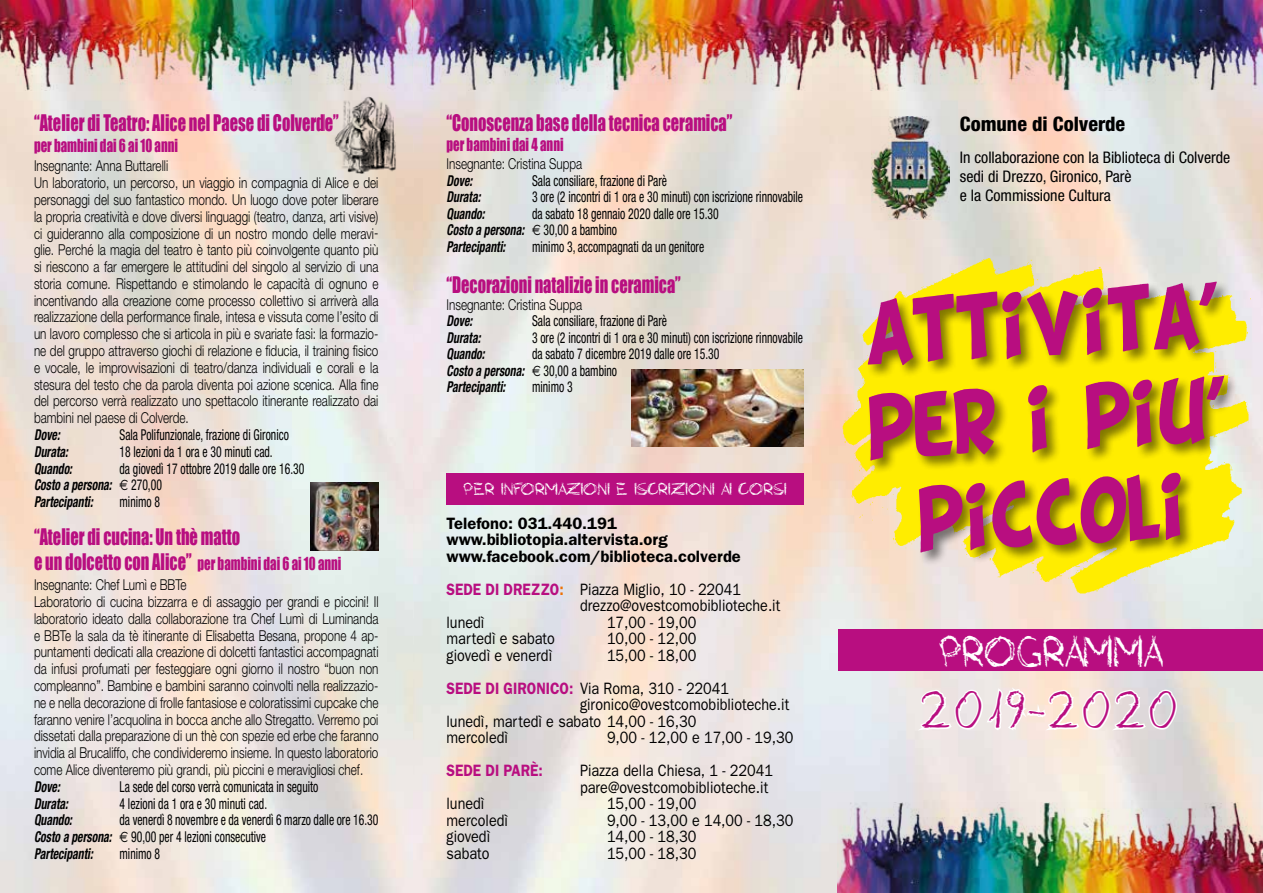
<style>
.page{position:relative;width:1263px;height:893px;background:#fff}
.page>*{position:absolute;margin:0;border:0;box-sizing:border-box;transform-origin:0 0}
.t1{font:72px/94.5px "BD Cartoon Shout";color:#b80e80;text-align:center;scale:.81 1}
.t2{font:49.5px "Grungy Style";letter-spacing:.09em;color:#b80e80}
.t3{font:42px "Grungy Style";color:#fff;scale:.69 1}
.t4{font:21px "Impact";color:#b80e80;scale:.78 1}
.t5{font:800 condensed 19.95px "Helvetica Neue";color:#000}
.t6{font:16.5px/16.5px "Franklin Gothic";color:#000;scale:.87 1}
.t7{font:600 16.5px/16.5px "Franklin Gothic";color:#000}
.t8{font:16.5px "Impact";color:#b80e80;scale:.78 1}
.t9{font:16.5px "Grungy Style";color:#fff;scale:.77 1}
.t10{font:600 16.5px "Franklin Gothic";color:#b80e80;scale:.87 1}
.t11{font:condensed 16.05px/19.2px "Helvetica Neue";color:#000}
.t12{font:300 15px/16.8px "Helvetica Neue";color:#000;scale:.78 1}
.t13{font:condensed 15px/16.8px "Helvetica Neue";color:#000;scale:.78 1}
.t14{font:italic 700 condensed 15px "Helvetica Neue";color:#000;scale:.78 1}
.s1{font-weight:700;font-style:italic}
.s2{font-family:"Euro Sans";font-stretch:normal}
.s3{font-size:21px}
.s4{font-weight:600;color:#b80e80}
.s5{font-weight:600;color:#ee7203}
</style>
<div class="page">
<img style="left:0;top:91px;width:1263px;height:802px">
<img style="left:872px;top:116px;width:78px;height:103px">
<svg style="left:910px;top:678px;width:268px;height:56px"></svg>
<img style="left:0;top:0;width:1263px;height:91px">
<img style="left:838px;top:802px;width:425px;height:91px">
<div style="left:838px;top:629px;width:425px;height:42px;background:#b80e80"></div>
<img style="left:828px;top:239px;width:422px;height:369px">
<div style="left:866px;top:280px;width:373px;height:287px;background:#000;opacity:.5"></div>
<div style="left:446px;top:473px;width:358px;height:31px;background:#b80e80"></div>
<img style="left:631px;top:370px;width:173px;height:76px">
<img style="left:326px;top:96px;width:79px;height:78px">
<img style="left:310px;top:483px;width:68px;height:68px">
<h3 class="t4" style="left:34px;top:107px;width:392px">“Atelier di Teatro: Alice nel Paese di Colverde”</h3>
<p class="t8" style="left:34px;top:132px;width:186px">per bambini dai 6 ai 10 anni</p>
<p class="t12" style="left:34px;top:157px;width:443px">Insegnante: Anna Buttarelli<br>Un laboratorio, un percorso, un viaggio in compagnia di Alice e dei personaggi del suo fantastico mondo. Un luogo dove poter liberare la propria creatività e dove diversi linguaggi (teatro, danza, arti visive) ci guideranno alla composizione di un nostro mondo delle meravi&shy;glie. Perché la magia del teatro è tanto più coinvolgente quanto più si riescono a far emergere le attitudini del singolo al servizio di una storia comune. Rispettando e stimolando le capacità di ognuno e incentivando alla creazione come processo collettivo si arriverà alla realizzazione della performance finale, intesa e vissuta come l’esito di un lavoro complesso che si articola in più e svariate fasi: la formazio&shy;ne del gruppo attraverso giochi di relazione e fiducia, il training fisico e vocale, le improvvisazioni di teatro/danza individuali e corali e la stesura del testo che da parola diventa poi azione scenica. Alla fine del percorso verrà realizzato uno spettacolo itinerante realizzato dai bambini nel paese di Colverde.</p>
<p class="t14" style="left:34px;top:426px;width:35px">Dove:</p>
<p class="t13" style="left:120px;top:426px;width:219px">Sala Polifunzionale, frazione di Gironico</p>
<p class="t14" style="left:34px;top:442px;width:45px">Durata:</p>
<p class="t13" style="left:120px;top:443px;width:198px">18 lezioni da 1 ora e 30 minuti cad.</p>
<p class="t14" style="left:34px;top:459px;width:50px">Quando:</p>
<p class="t13" style="left:34px;top:460px;width:348px;text-indent:86px">da giovedì 17 ottobre 2019 dalle ore 16.30<br><span class="s1">Costo a persona:</span> <span class="s2">E</span> 270,00<br><span class="s1">Partecipanti:</span></p>
<p class="t13" style="left:120px;top:493px;width:54px">minimo 8</p>
<h3 class="t4" style="left:34px;top:520px;width:266px">“Atelier di cucina: Un thè matto</h3>
<p class="t8" style="left:34px;top:551px;width:396px"><span class="s3">e un dolcetto con Alice”</span> per bambini dai 6 ai 10 anni</p>
<p class="t12" style="left:34px;top:576px;width:443px">Insegnante: Chef Lumì e BBTe<br>Laboratorio di cucina bizzarra e di assaggio per grandi e piccini! Il laboratorio ideato dalla collaborazione tra Chef Lumì di Luminanda e BBTe la sala da tè itinerante di Elisabetta Besana, propone 4 ap&shy;puntamenti dedicati alla creazione di dolcetti fantastici accompagnati da infusi profumati per festeggiare ogni giorno il nostro “buon non compleanno”. Bambine e bambini saranno coinvolti nella realizzazio&shy;ne e nella decorazione di frolle fantasiose e coloratissimi cupcake che faranno venire l’acquolina in bocca anche allo Stregatto. Verremo poi dissetati dalla preparazione di un thè con spezie ed erbe che faranno invidia al Brucaliffo, che condivideremo insieme. In questo laboratorio come Alice diventeremo più grandi, più piccini e meravigliosi chef.</p>
<p class="t14" style="left:34px;top:777px;width:35px">Dove:</p>
<p class="t13" style="left:120px;top:778px;width:256px">La sede del corso verrà comunicata in seguito</p>
<p class="t14" style="left:34px;top:794px;width:45px">Durata:</p>
<p class="t13" style="left:120px;top:795px;width:191px">4 lezioni da 1 ora e 30 minuti cad.</p>
<p class="t14" style="left:34px;top:811px;width:50px">Quando:</p>
<p class="t13" style="left:34px;top:812px;width:443px;text-indent:86px">da venerdì 8 novembre e da venerdì 6 marzo dalle ore 16.30<br><span class="s1">Costo a persona:</span> <span class="s2">E</span> 90,00 per 4 lezioni consecutive<br><span class="s1">Partecipanti:</span></p>
<p class="t13" style="left:120px;top:845px;width:54px">minimo 8</p>
<h3 class="t4" style="left:446px;top:107px;width:368px">“Conoscenza base della tecnica ceramica”</h3>
<p class="t8" style="left:446px;top:132px;width:152px">per bambini dai 4 anni</p>
<p class="t12" style="left:446px;top:155px;width:176px">Insegnante: Cristina Suppa</p>
<p class="t14" style="left:446px;top:171px;width:35px">Dove:</p>
<p class="t13" style="left:532px;top:172px;width:175px">Sala consiliare, frazione di Parè</p>
<p class="t14" style="left:446px;top:188px;width:45px">Durata:</p>
<p class="t13" style="left:532px;top:188px;width:349px">3 ore (2 incontri di 1 ora e 30 minuti) con iscrizione rinnovabile</p>
<p class="t14" style="left:446px;top:204px;width:50px">Quando:</p>
<p class="t13" style="left:446px;top:205px;width:351px;text-indent:86px">da sabato 18 gennaio 2020 dalle ore 15.30<br><span class="s1">Costo a persona:</span> <span class="s2">E</span> 30,00 a bambino<br><span class="s1">Partecipanti:</span></p>
<p class="t13" style="left:532px;top:238px;width:222px">minimo 3, accompagnati da un genitore</p>
<h3 class="t4" style="left:446px;top:269px;width:302px">“Decorazioni natalizie in ceramica”</h3>
<p class="t12" style="left:446px;top:296px;width:176px">Insegnante: Cristina Suppa</p>
<p class="t14" style="left:446px;top:312px;width:35px">Dove:</p>
<p class="t13" style="left:532px;top:312px;width:175px">Sala consiliare, frazione di Parè</p>
<p class="t14" style="left:446px;top:328px;width:45px">Durata:</p>
<p class="t13" style="left:532px;top:329px;width:349px">3 ore (2 incontri di 1 ora e 30 minuti) con iscrizione rinnovabile</p>
<p class="t14" style="left:446px;top:345px;width:50px">Quando:</p>
<p class="t13" style="left:446px;top:345px;width:351px;text-indent:86px">da sabato 7 dicembre 2019 dalle ore 15.30<br><span class="s1">Costo a persona:</span> <span class="s2">E</span> 30,00 a bambino<br><span class="s1">Partecipanti:</span></p>
<p class="t13" style="left:532px;top:378px;width:54px">minimo 3</p>
<p class="t9" style="left:463px;top:478px;width:422px">PER INFORMAZIONI E ISCRIZIONI AI CORSI</p>
<p class="t7" style="left:446px;top:515px;width:296px">Telefono: 031.440.191 www.bibliotopia.altervista.org www.facebook.com/biblioteca.colverde</p>
<p class="t6" style="left:446px;top:581px;width:340px"><span class="s4">SEDE DI DREZZO</span><span class="s5">:</span> Piazza Miglio, 10 - 22041</p>
<p class="t6" style="left:580px;top:597px;width:232px">drezzo@ovestcomobiblioteche.it</p>
<p class="t6" style="left:446px;top:614px;width:45px">lunedì</p>
<p class="t6" style="left:607px;top:614px;width:104px">17,00 - 19,00</p>
<p class="t6" style="left:446px;top:630px;width:126px">martedì e sabato</p>
<p class="t6" style="left:607px;top:630px;width:104px">10,00 - 12,00</p>
<p class="t6" style="left:446px;top:647px;width:123px">giovedì e venerdì</p>
<p class="t6" style="left:446px;top:638px;width:326px;line-height:33px;text-indent:161px">15,00 - 18,00<br><span class="s4">SEDE DI GIRONICO:</span> Via Roma, 310 - 22041</p>
<p class="t6" style="left:446px;top:696px;width:395px;text-indent:134px">gironico@ovestcomobiblioteche.it lunedì, martedì e sabato 14,00 - 16,30<br>mercoledì</p>
<p class="t6" style="left:607px;top:729px;width:216px">9,00 - 12,00 e 17,00 - 19,30</p>
<p class="t10" style="left:446px;top:761px;width:112px">SEDE DI PARÈ:</p>
<p class="t6" style="left:580px;top:762px;width:223px">Piazza della Chiesa, 1 - 22041 pare@ovestcomobiblioteche.it</p>
<p class="t6" style="left:446px;top:795px;width:45px">lunedì</p>
<p class="t6" style="left:607px;top:795px;width:104px">15,00 - 19,00</p>
<p class="t6" style="left:446px;top:812px;width:72px">mercoledì</p>
<p class="t6" style="left:607px;top:812px;width:216px">9,00 - 13,00 e 14,00 - 18,30</p>
<p class="t6" style="left:446px;top:828px;width:52px">giovedì</p>
<p class="t6" style="left:607px;top:828px;width:104px">14,00 - 18,30</p>
<p class="t6" style="left:446px;top:845px;width:51px">sabato</p>
<p class="t6" style="left:607px;top:845px;width:104px">15,00 - 18,30</p>
<h3 class="t5" style="left:960px;top:112px;width:167px">Comune di Colverde</h3>
<p class="t11" style="left:960px;top:148px;width:272px">In collaborazione con la Biblioteca di Colverde sedi di Drezzo, Gironico, Parè<br>e la Commissione Cultura</p>
<h1 class="t1" style="left:861px;top:290px;width:445px;rotate:-3deg">attivita’ per i piu’ piccoli</h1>
<h3 class="t3" style="left:939px;top:624px;width:326px">PROGRAMMA</h3>
<h2 class="t2" style="left:922px;top:678px;width:258px">2019-2020</h2>
</div>
